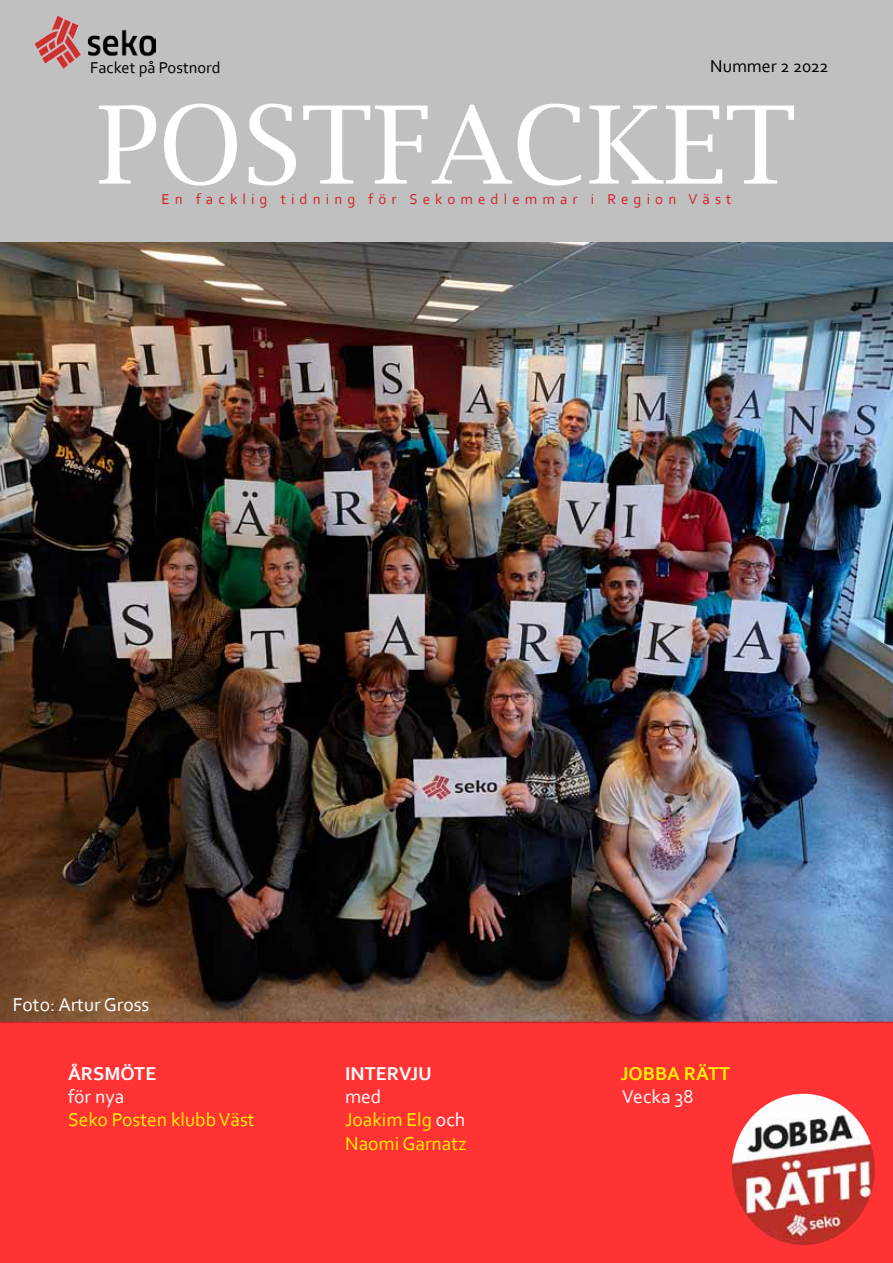
<style>
.page{position:relative;width:893px;height:1263px;background:#fff}
.page>*{position:absolute;margin:0;border:0;box-sizing:border-box;transform-origin:0 0}
.t1{font:108px "Lucida Bright";color:#fff}
.t2{font:19.5px/23.4px "Corbel";color:#fff200}
.t3{font:19.5px "Corbel";color:#fff}
.t4{font:700 19.5px "Corbel";color:#fff}
.t5{font:700 19.5px "Corbel";color:#fff200}
.t6{font:18px "Corbel";color:#000}
.t7{font:16.5px "Corbel";color:#000}
.t8{font:15px "Corbel";letter-spacing:.34em;color:#d2232a}
.s1{color:#fff}
</style>
<div class="page">
<div style="left:0;top:0;width:893px;height:242px;background:#c0c0c0"></div>
<img style="left:0;top:242px;width:893px;height:780px">
<img style="left:34px;top:16px;width:122px;height:52px">
<div style="left:0;top:1022px;width:893px;height:241px;background:#f33"></div>
<img style="left:732px;top:1094px;width:143px;height:151px">
<p class="t7" style="left:90px;top:57px;width:132px">Facket på Postnord</p>
<p class="t6" style="left:710px;top:55px;width:120px">Nummer 2 2022</p>
<h1 class="t1" style="left:97px;top:83px;width:701px">POSTFACKET</h1>
<p class="t8" style="left:162px;top:190px;width:571px">En facklig tidning för Sekomedlemmar i Region Väst</p>
<p class="t3" style="left:13px;top:992px;width:138px">Foto: Artur Gross</p>
<p class="t4" style="left:68px;top:1061px;width:90px">ÅRSMÖTE</p>
<p class="t3" style="left:68px;top:1084px;width:58px">för nya</p>
<p class="t2" style="left:68px;top:1108px;width:188px">Seko Posten klubb Väst</p>
<p class="t4" style="left:345px;top:1061px;width:88px">INTERVJU</p>
<p class="t2" style="left:345px;top:1084px;width:123px"><span class="s1">med<br></span>Joakim Elg <span class="s1">och<br></span>Naomi Garnatz</p>
<p class="t5" style="left:621px;top:1061px;width:111px">JOBBA RÄTT</p>
<p class="t3" style="left:622px;top:1084px;width:73px">Vecka 38</p>
</div>
